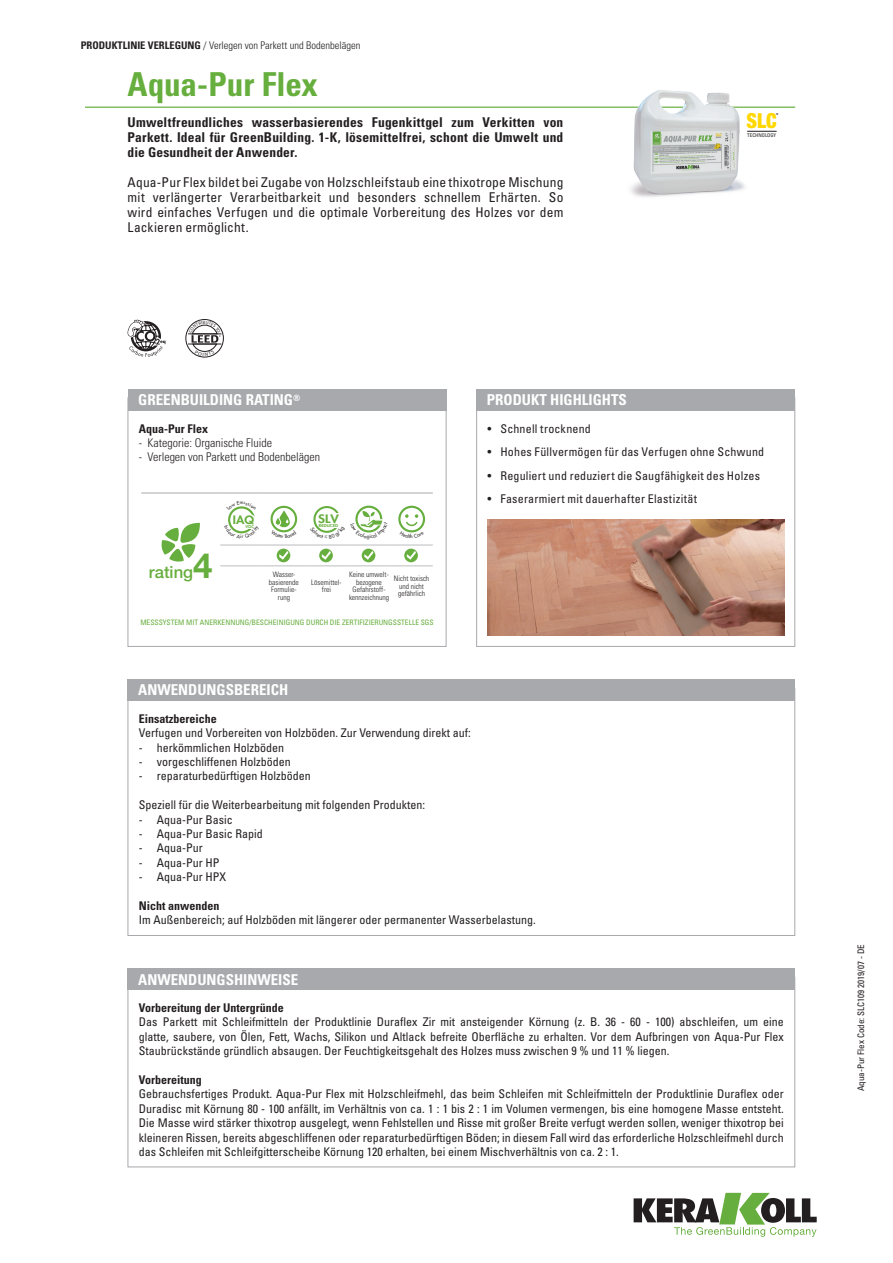
<style>
.page{position:relative;width:893px;height:1263px;background:#fff}
.page>*{position:absolute;margin:0;border:0;box-sizing:border-box;transform-origin:0 0}
.notag_nome_prod_-_2{font:700 condensed 33px "Univers LT Std";color:#66ae3d}
.t1{font:900 condensed 20.85px "Helvetica Neue LT Std";color:#ffd801;scale:.95 1}
.t2{font:500 16.65px "Helvetica Neue LT Std";color:#66ae3d}
.titolo_box{font:700 condensed 15px "Univers LT Std";color:#fff}
.descr_prod_2_-_2011{font:condensed 13.5px/15px "Univers LT Std";letter-spacing:.01em;color:#231f20;text-align:justify}
.descr_prod_1_-_2011o{font:700 condensed 13.5px/15px "Univers LT Std";letter-spacing:.015em;color:#231f20;text-align:justify}
.eco_testo_box{font:condensed 12px/14.4px "Univers LT Std";color:#231f20;text-align:justify}
.eco_elenco_puntato_b{font:condensed 12px "Univers LT Std";color:#231f20}
.t3{font:300 condensed 12px "Univers LT Std";color:#231f20}
.eco_testo_box-2{font:condensed 12px "Univers LT Std";letter-spacing:.02em;color:#231f20}
.eco_testo_box-3{font:condensed 12px "Univers LT Std";letter-spacing:.025em;color:#231f20}
.eco_testo_box-4{font:700 condensed 12px "Univers LT Std";color:#231f20}
.eco_bold_interno_box{font:700 condensed 12px "Univers LT Std";color:#231f20}
.notag_NOME_PROD_GB{font:700 condensed 12px "Univers LT Std";color:#231f20}
.t4{font:800 11.4px "Futura Std";color:#66ae3d;scale:1.15 1}
.t5{font:800 11.1px "Futura Std";color:#66ae3d;scale:1.11 1}
._2011_titoli_sezioni{font:300 condensed 10.5px "Univers LT Std";color:#231f20}
.notag_eco_codice_sc{font:condensed 9px "Univers LT Std";color:#231f20}
.contenuto_rating{font:300 condensed 7.5px/7.5px "Univers LT Std";color:#231f20;text-align:center}
.attestato_sgs{font:condensed 7.5px "Univers LT Std";color:#66ae3d}
.GBR_-_contenuto_rati{font:300 condensed 7.5px/7.5px "Univers LT Std";color:#231f20;text-align:center}
.t6{font:condensed 5.25px "Univers LT Std";color:#231f20}
.t7{font:800 3.9px "Futura Std";color:#66ae3d;scale:1.2 1}
.t8{font:800 3.9px "Futura Std";color:#66ae3d;scale:1.11 1}
.t9{font:500 condensed 2.85px "Helvetica Neue LT Std";color:#231f20}
.s1{font-weight:700}
.s2{font-weight:700;font-size:34.8px}
.s3{font-size:11.4px}
</style>
<div class="page">
<svg style="left:634px;top:1193px;width:183px;height:44px"></svg>
<hr style="left:85px;top:107px;width:710px;height:1px;background:#66ae3d">
<div style="left:128px;top:389px;width:318px;height:21px;background:#a8a9ad"></div>
<div style="left:476px;top:389px;width:319px;height:21px;background:#a8a9ad"></div>
<img style="left:487px;top:519px;width:298px;height:116px">
<div style="left:186px;top:319px;width:38px;height:38px;border:1px solid #231f20;border-radius:50%"></div>
<hr style="left:188px;top:344px;width:33px;height:1px;background:#231f20">
<hr style="left:188px;top:334px;width:34px;height:1px;background:#231f20">
<img style="left:606px;top:90px;width:159px;height:107px">
<div style="left:128px;top:679px;width:667px;height:22px;background:#a8a9ad"></div>
<div style="left:128px;top:968px;width:667px;height:22px;background:#a8a9ad"></div>
<svg style="left:128px;top:320px;width:37px;height:37px"></svg>
<hr style="left:220px;top:545px;width:43px;height:1px;background:#bcbdc0">
<hr style="left:263px;top:545px;width:42px;height:1px;background:#bcbdc0">
<hr style="left:305px;top:545px;width:43px;height:1px;background:#bcbdc0">
<hr style="left:348px;top:545px;width:42px;height:1px;background:#bcbdc0">
<hr style="left:390px;top:545px;width:43px;height:1px;background:#bcbdc0">
<hr style="left:220px;top:566px;width:43px;height:1px;background:#bcbdc0">
<hr style="left:263px;top:566px;width:42px;height:1px;background:#bcbdc0">
<hr style="left:305px;top:566px;width:43px;height:1px;background:#bcbdc0">
<hr style="left:348px;top:566px;width:42px;height:1px;background:#bcbdc0">
<hr style="left:390px;top:566px;width:43px;height:1px;background:#bcbdc0">
<hr style="left:141px;top:493px;width:79px;height:1px;background:#a8a9ad">
<hr style="left:220px;top:493px;width:43px;height:1px;background:#a8a9ad">
<hr style="left:263px;top:493px;width:42px;height:1px;background:#a8a9ad">
<hr style="left:305px;top:493px;width:43px;height:1px;background:#a8a9ad">
<hr style="left:348px;top:493px;width:42px;height:1px;background:#a8a9ad">
<hr style="left:390px;top:493px;width:43px;height:1px;background:#a8a9ad">
<svg style="left:161px;top:523px;width:39px;height:39px"></svg>
<div style="left:271px;top:506px;width:26px;height:26px;border:2px solid #66ae3d;border-radius:50%"></div>
<div style="left:313px;top:506px;width:27px;height:27px;border:2px solid #66ae3d;border-radius:50%"></div>
<div style="left:327px;top:513px;width:14px;height:15px;background:#fff"></div>
<div style="left:355px;top:506px;width:27px;height:26px;border:2px solid #66ae3d;border-radius:50%"></div>
<div style="left:398px;top:506px;width:27px;height:26px;border:2px solid #66ae3d;border-radius:50%"></div>
<svg style="left:277px;top:549px;width:13px;height:13px"></svg>
<svg style="left:279px;top:551px;width:9px;height:9px"></svg>
<svg style="left:319px;top:549px;width:14px;height:13px"></svg>
<svg style="left:322px;top:551px;width:9px;height:9px"></svg>
<svg style="left:362px;top:549px;width:13px;height:13px"></svg>
<svg style="left:364px;top:551px;width:9px;height:9px"></svg>
<svg style="left:404px;top:549px;width:14px;height:13px"></svg>
<svg style="left:407px;top:551px;width:9px;height:9px"></svg>
<hr style="left:747px;top:131px;width:30px;height:1px;background:#231f20">
<svg style="left:189px;top:321px;width:32px;height:35px"></svg>
<svg style="left:228px;top:506px;width:27px;height:28px"></svg>
<svg style="left:271px;top:509px;width:26px;height:24px"></svg>
<svg style="left:316px;top:527px;width:21px;height:6px"></svg>
<svg style="left:355px;top:511px;width:28px;height:22px"></svg>
<svg style="left:400px;top:514px;width:24px;height:19px"></svg>
<p class="_2011_titoli_sezioni" style="left:81px;top:39px;width:281px"><span class="s1">PRODUKTLINIE VERLEGUNG</span> / Verlegen von Parkett und Bodenbelägen</p>
<p class="notag_nome_prod_-_2" style="left:128px;top:64px;width:192px">Aqua-Pur Flex</p>
<p class="descr_prod_1_-_2011o" style="left:128px;top:114px;width:437px">Umweltfreundliches wasserbasierendes Fugenkittgel zum Verkitten von Parkett. Ideal für GreenBuilding. 1-K, lösemittelfrei, schont die Umwelt und die Gesundheit der Anwender.</p>
<p class="descr_prod_2_-_2011" style="left:128px;top:174px;width:437px">Aqua-Pur Flex bildet bei Zugabe von Holzschleifstaub eine thixotrope Mischung mit verlängerter Verarbeitbarkeit und besonders schnellem Erhärten. So wird einfaches Verfugen und die optimale Vorbereitung des Holzes vor dem Lackieren ermöglicht.</p>
<p class="titolo_box" style="left:138px;top:391px;width:164px">GREENBUILDING RATING<sup>®</sup></p>
<p class="titolo_box" style="left:487px;top:391px;width:142px">PRODUKT HIGHLIGHTS</p>
<p class="t1" style="left:747px;top:108px;width:33px">SLC</p>
<p class="t9" style="left:776px;top:112px;width:4px">®</p>
<p class="t6" style="left:747px;top:132px;width:31px">TECHNOLOGY</p>
<p class="notag_NOME_PROD_GB" style="left:139px;top:421px;width:71px">Aqua-Pur Flex</p>
<p class="t3" style="left:139px;top:435px;width:135px">- Kategorie: Organische Fluide</p>
<p class="t3" style="left:139px;top:450px;width:183px">- Verlegen von Parkett und Bodenbelägen</p>
<p class="t2" style="left:149px;top:562px;width:65px">rating<span class="s2">4</span></p>
<p class="t5" style="left:233px;top:513px;width:21px"><span class="s3">I</span>AQ</p>
<p class="t8" style="left:245px;top:524px;width:9px">VOC</p>
<p class="t4" style="left:318px;top:512px;width:19px">SLV</p>
<p class="t7" style="left:319px;top:523px;width:18px">REDUCED</p>
<p class="GBR_-_contenuto_rati" style="left:269px;top:571px;width:31px">Wasser&shy;basierende<br>Formulie&shy;rung</p>
<p class="GBR_-_contenuto_rati" style="left:311px;top:579px;width:32px">Lösemittel&shy;frei</p>
<p class="contenuto_rating" style="left:349px;top:571px;width:41px">Keine umwelt&shy;bezogene<br>Gefahrstoff&shy;kennzeichnung</p>
<p class="contenuto_rating" style="left:394px;top:575px;width:37px">Nicht toxisch und nicht gefährlich</p>
<p class="attestato_sgs" style="left:140px;top:617px;width:295px">MESSSYSTEM MIT ANERKENNUNG/BESCHEINIGUNG DURCH DIE ZERTIFIZIERUNGSSTELLE SGS</p>
<p class="titolo_box" style="left:138px;top:681px;width:152px">ANWENDUNGSBEREICH</p>
<p class="eco_testo_box-2" style="left:488px;top:421px;width:105px">• Schnell trocknend</p>
<p class="eco_testo_box-2" style="left:488px;top:444px;width:278px">• Hohes Füllvermögen für das Verfugen ohne Schwund</p>
<p class="eco_testo_box" style="left:488px;top:468px;width:274px">• Reguliert und reduziert die Saugfähigkeit des Holzes</p>
<p class="eco_testo_box-3" style="left:488px;top:491px;width:211px">• Faserarmiert mit dauerhafter Elastizität</p>
<p class="eco_bold_interno_box" style="left:139px;top:711px;width:80px">Einsatzbereiche</p>
<p class="eco_elenco_puntato_b" style="left:139px;top:725px;width:333px">Verfugen und Vorbereiten von Holzböden. Zur Verwendung direkt auf:</p>
<p class="eco_elenco_puntato_b" style="left:139px;top:740px;width:147px">- herkömmlichen Holzböden</p>
<p class="eco_elenco_puntato_b" style="left:139px;top:754px;width:153px">- vorgeschliffenen Holzböden</p>
<p class="eco_elenco_puntato_b" style="left:139px;top:768px;width:173px">- reparaturbedürftigen Holzböden</p>
<p class="eco_testo_box" style="left:139px;top:798px;width:288px">Speziell für die Weiterbearbeitung mit folgenden Produkten:</p>
<p class="eco_elenco_puntato_b" style="left:139px;top:812px;width:95px">- Aqua-Pur Basic</p>
<p class="eco_elenco_puntato_b" style="left:139px;top:826px;width:125px">- Aqua-Pur Basic Rapid</p>
<p class="eco_elenco_puntato_b" style="left:139px;top:840px;width:65px">- Aqua-Pur</p>
<p class="eco_elenco_puntato_b" style="left:139px;top:855px;width:82px">- Aqua-Pur HP</p>
<p class="eco_elenco_puntato_b" style="left:139px;top:869px;width:89px">- Aqua-Pur HPX</p>
<p class="eco_bold_interno_box" style="left:139px;top:898px;width:82px">Nicht anwenden</p>
<p class="eco_testo_box" style="left:139px;top:913px;width:398px">Im Außenbereich; auf Holzböden mit längerer oder permanenter Wasserbelastung.</p>
<p class="titolo_box" style="left:138px;top:970px;width:162px">ANWENDUNGSHINWEISE</p>
<p class="eco_testo_box-4" style="left:139px;top:1000px;width:146px">Vorbereitung der Untergründe</p>
<p class="eco_testo_box" style="left:139px;top:1015px;width:646px">Das Parkett mit Schleifmitteln der Produktlinie Duraflex Zir mit ansteigender Körnung (z. B. 36 - 60 - 100) abschleifen, um eine glatte, saubere, von Ölen, Fett, Wachs, Silikon und Altlack befreite Oberfläche zu erhalten. Vor dem Aufbringen von Aqua-Pur Flex Staubrückstände gründlich absaugen. Der Feuchtigkeitsgehalt des Holzes muss zwischen 9 % und 11 % liegen.</p>
<p class="eco_testo_box-4" style="left:139px;top:1072px;width:64px">Vorbereitung</p>
<p class="eco_testo_box" style="left:139px;top:1087px;width:646px">Gebrauchsfertiges Produkt. Aqua-Pur Flex mit Holzschleifmehl, das beim Schleifen mit Schleifmitteln der Produktlinie Duraflex oder Duradisc mit Körnung 80 - 100 anfällt, im Verhältnis von ca. 1 : 1 bis 2 : 1 im Volumen vermengen, bis eine homogene Masse entsteht.<br>Die Masse wird stärker thixotrop ausgelegt, wenn Fehlstellen und Risse mit großer Breite verfugt werden sollen, weniger thixotrop bei kleineren Rissen, bereits abgeschliffenen oder reparaturbedürftigen Böden; in diesem Fall wird das erforderliche Holzschleifmehl durch das Schleifen mit Schleifgitterscheibe Körnung 120 erhalten, bei einem Mischverhältnis von ca. 2 : 1.</p>
<p class="notag_eco_codice_sc" style="left:855px;top:1091px;width:148px;rotate:-90deg">Aqua-Pur Flex Code: SLC109 2019/07 - DE</p>
</div>
